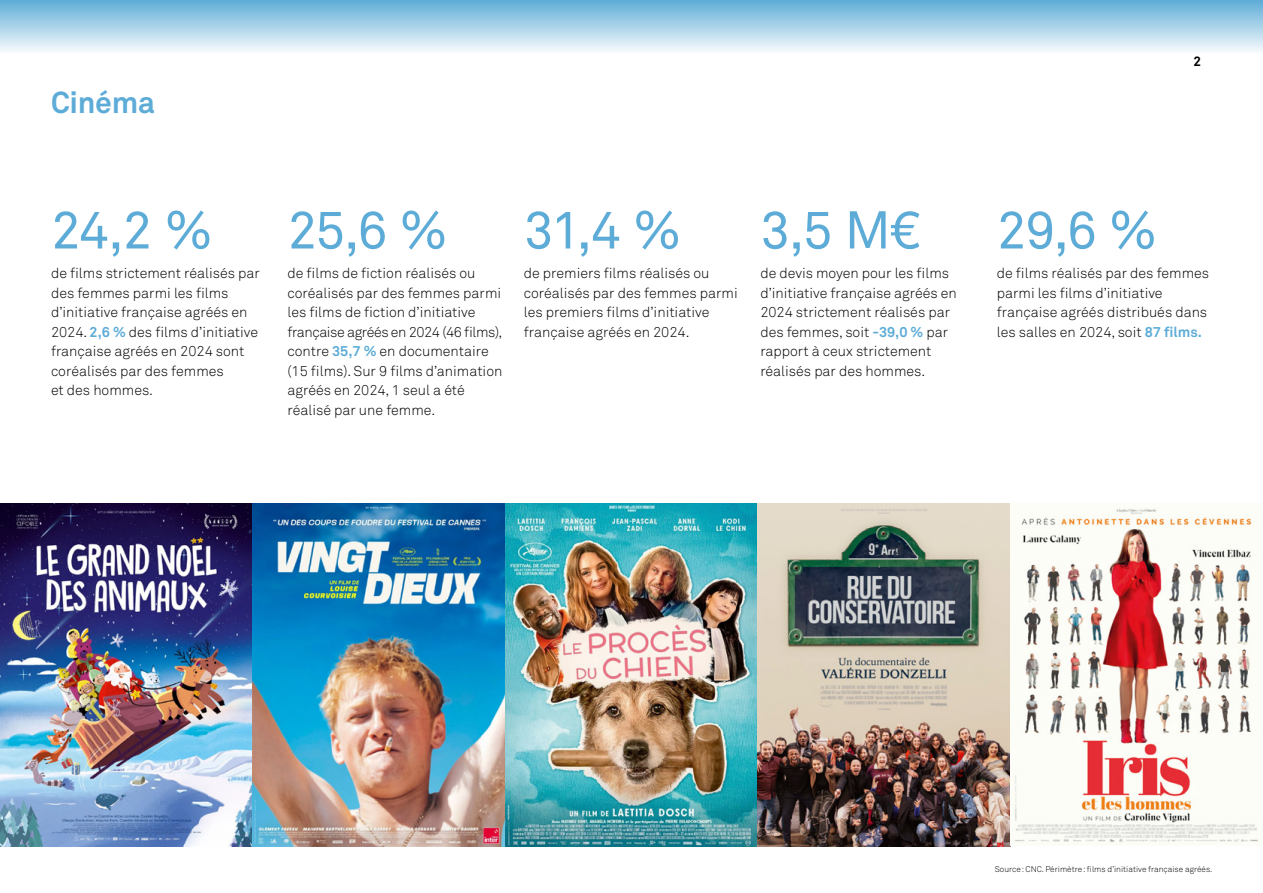
<style>
.page{position:relative;width:1263px;height:893px;background:#fff}
.page>*{position:absolute;margin:0;border:0;box-sizing:border-box;transform-origin:0 0}
.t1{font:52.5px "Akkurat Pro";letter-spacing:-.04em;color:#5dacd7}
.t2{font:700 30px "Akkurat Pro";letter-spacing:-.005em;color:#5dacd7}
.t3{font:300 14.25px/19.5px "Akkurat Pro";color:#000}
.t4{font:700 13.5px "Akkurat Pro";color:#000}
.t5{font:300 8.25px "Akkurat Pro";color:#000}
.s1{font-weight:700;color:#5dacd7}
</style>
<div class="page">
<div style="left:0;top:0;width:1263px;height:54px;background:linear-gradient(to bottom,#5eacd7,#f7fbfd)"></div>
<img style="left:0;top:503px;width:1259px;height:343px">
<h2 class="t2" style="left:51px;top:84px;width:106px">Cinéma</h2>
<h1 class="t1" style="left:51px;top:199px;width:163px">24,2 %</h1>
<p class="t3" style="left:51px;top:264px;width:210px">de films strictement réalisés par des femmes parmi les films d’initiative française agréés en<br>2024. <span class="s1">2,6 %</span> des films d’initiative française agréés en 2024 sont coréalisés par des femmes<br>et des hommes.</p>
<h1 class="t1" style="left:287px;top:199px;width:162px">25,6 %</h1>
<p class="t3" style="left:287px;top:264px;width:216px">de films de fiction réalisés ou coréalisés par des femmes parmi les films de fiction d’initiative française agréés en 2024 (46 films), contre <span class="s1">35,7 %</span> en documentaire (15 films). Sur 9 films d’animation agréés en 2024, 1 seul a été réalisé par une femme.</p>
<h1 class="t1" style="left:524px;top:199px;width:159px">31,4 %</h1>
<p class="t3" style="left:524px;top:264px;width:215px">de premiers films réalisés ou coréalisés par des femmes parmi les premiers films d’initiative française agréés en 2024.</p>
<h1 class="t1" style="left:760px;top:199px;width:161px">3,5 M€</h1>
<p class="t3" style="left:760px;top:264px;width:198px">de devis moyen pour les films d’initiative française agréés en<br>2024 strictement réalisés par des femmes, soit <span class="s1">-39,0 %</span> par rapport à ceux strictement réalisés par des hommes.</p>
<p class="t4" style="left:1193px;top:53px;width:9px">2</p>
<h1 class="t1" style="left:997px;top:199px;width:162px">29,6 %</h1>
<p class="t3" style="left:997px;top:264px;width:214px">de films réalisés par des femmes parmi les films d’initiative française agréés distribués dans les salles en 2024, soit <span class="s1">87 films.</span></p>
<p class="t5" style="left:995px;top:864px;width:219px">Source: CNC. Périmètre: films d’initiative française agréés.</p>
</div>
